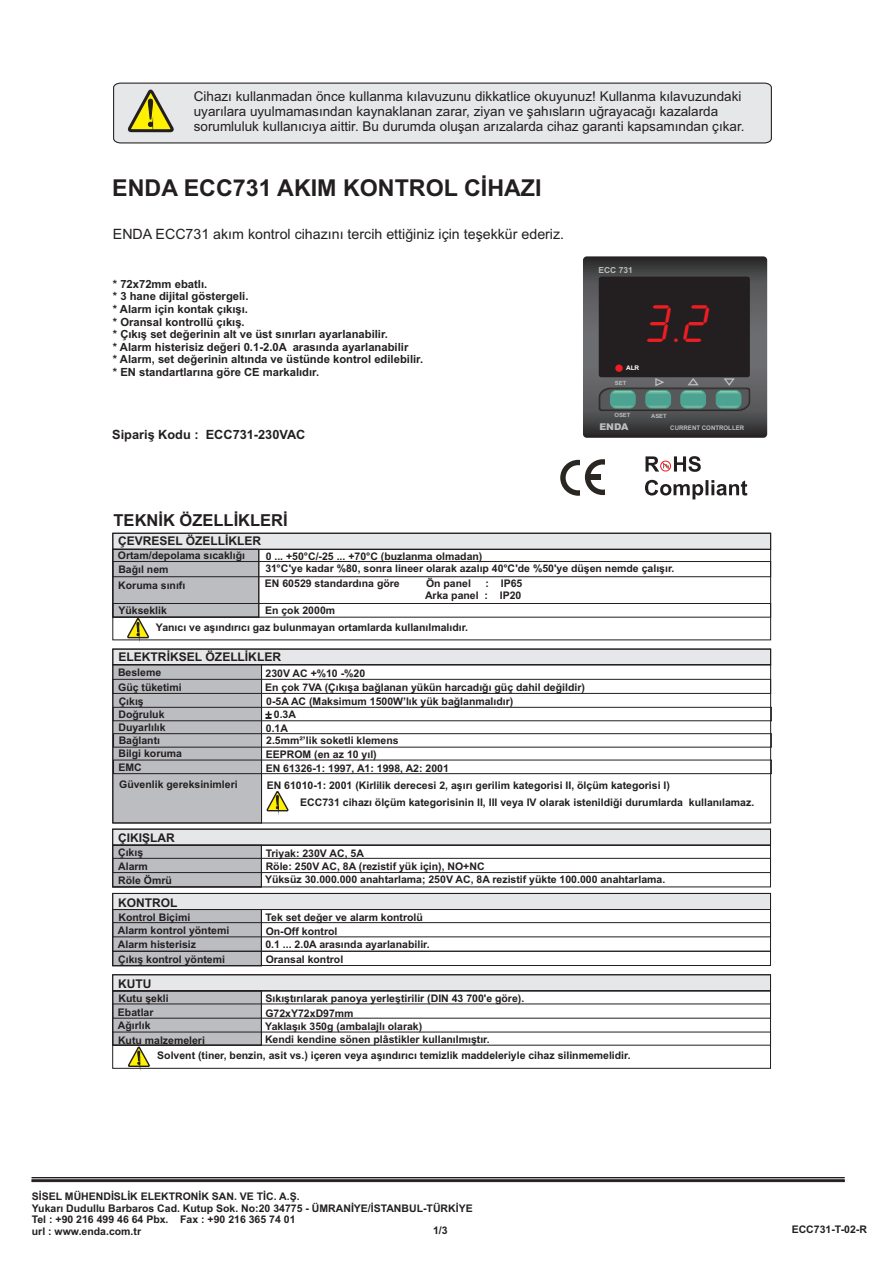
<style>
.page{position:relative;width:893px;height:1263px;background:#fff}
.page>*{position:absolute;margin:0;border:0;box-sizing:border-box;transform-origin:0 0}
.t1{font:42.3px "sevensegmentfonts";color:#ee1d23}
.t2{font:700 23.25px "Arial";color:#231f20}
.t3{font:700 16.5px "Arial";color:#231f20}
.t4{font:14.25px "Arial";color:#231f20}
.t5{font:13.5px/15.1px "Arial";color:#231f20}
.t6{font:700 12.75px "Arial";color:#231f20}
.t7{font:700 12px "Arial";color:#231f20}
.t8{font:700 11.25px/12.6px "Arial";color:#231f20}
.t9{font:700 10.5px/11.7px "Arial";color:#231f20}
.t10{font:900 9.3px "Arial";color:#bcbdc0}
.t11{font:700 8.4px "Arial";color:#bcbdc0}
.t12{font:700 6.3px "Arial";color:#bcbdc0}
.t13{font:700 6.3px "Arial";color:#fff}
.t14{font:700 5.7px "Arial";color:#bcbdc0}
</style>
<div class="page">
<svg style="left:113px;top:82px;width:659px;height:62px;background:#dddddb"></svg>
<svg style="left:112px;top:533px;width:659px;height:106px"></svg>
<svg style="left:112px;top:974px;width:659px;height:94px"></svg>
<svg style="left:32px;top:1177px;width:813px;height:5px;background:#494647"></svg>
<svg style="left:112px;top:893px;width:657px;height:73px"></svg>
<div style="left:113px;top:922px;width:658px;height:15px;border:1px solid #231f20"></div>
<div style="left:113px;top:893px;width:658px;height:17px;border:1px solid #231f20"></div>
<div style="left:113px;top:909px;width:149px;height:57px;border:1px solid #231f20"></div>
<svg style="left:112px;top:829px;width:657px;height:58px"></svg>
<div style="left:113px;top:858px;width:658px;height:15px;border:1px solid #231f20"></div>
<div style="left:113px;top:845px;width:658px;height:42px;border:1px solid #231f20"></div>
<div style="left:113px;top:829px;width:658px;height:16px;border:1px solid #231f20"></div>
<div style="left:113px;top:845px;width:149px;height:42px;border:1px solid #231f20"></div>
<svg style="left:112px;top:649px;width:659px;height:174px"></svg>
<div style="left:113px;top:951px;width:658px;height:15px;border:1px solid #231f20"></div>
<svg style="left:560px;top:460px;width:36px;height:36px"></svg>
<div style="left:566px;top:465px;width:25px;height:25px;background:#fff;border-radius:50%"></div>
<div style="left:580px;top:460px;width:16px;height:36px;background:#fff"></div>
<div style="left:585px;top:459px;width:36px;height:36px;background:#2a2723;border-radius:50%"></div>
<div style="left:590px;top:464px;width:25px;height:26px;background:#fff;border-radius:50%"></div>
<div style="left:605px;top:459px;width:18px;height:36px;background:#fff"></div>
<div style="left:590px;top:474px;width:11px;height:6px;background:#2a2723"></div>
<svg style="left:645px;top:456px;width:102px;height:43px"></svg>
<svg style="left:583px;top:256px;width:184px;height:182px;background:#4a4a4b"></svg>
<div style="left:599px;top:277px;width:151px;height:100px;background:#231f20;border-radius:3px"></div>
<svg style="left:598px;top:377px;width:153px;height:35px;background:#585a5c"></svg>
<svg style="left:646px;top:390px;width:25px;height:18px"></svg>
<div style="left:645px;top:390px;width:26px;height:18px;border:1px solid #4ca391;border-radius:6px"></div>
<svg style="left:681px;top:390px;width:24px;height:18px"></svg>
<div style="left:680px;top:390px;width:26px;height:18px;border:1px solid #4ca391;border-radius:6px"></div>
<svg style="left:716px;top:390px;width:25px;height:18px"></svg>
<div style="left:716px;top:390px;width:25px;height:18px;border:1px solid #4ca391;border-radius:6px"></div>
<svg style="left:610px;top:390px;width:25px;height:18px"></svg>
<div style="left:610px;top:390px;width:25px;height:18px;border:1px solid #4ca391;border-radius:6px"></div>
<div style="left:615px;top:364px;width:8px;height:8px;background:#ee1d23;border-radius:4px"></div>
<p class="t5" style="left:194px;top:90px;width:552px">Cihazý kullanmadan önce kullanma kýlavuzunu dikkatlice okuyunuz! Kullanma kýlavuzundaki uyarýlara uyulmamasýndan kaynaklanan zarar, ziyan ve þahýslarýn uðrayacaðý kazalarda sorumluluk kullanýcýya aittir. Bu durumda oluþan arýzalarda cihaz garanti kapsamýndan çýkar.</p>
<h2 class="t2" style="left:112px;top:179px;width:431px">ENDA ECC731 AKIM KONTROL CÝHAZI</h2>
<h3 class="t4" style="left:113px;top:228px;width:453px">ENDA ECC731 akým kontrol cihazýný tercih ettiðiniz için teþekkür ederiz.</h3>
<p class="t8" style="left:113px;top:279px;width:312px">* 72x72mm ebatlý.<br>* 3 hane dijital göstergeli.<br>* Alarm için kontak çýkýþý.<br>* Oransal kontrollü çýkýþ.<br>* Çýkýþ set deðerinin alt ve üst sýnýrlarý ayarlanabilir.<br>* Alarm histerisiz deðeri 0.1-2.0A arasýnda ayarlanabilir<br>* Alarm, set deðerinin altýnda ve üstünde kontrol edilebilir. * EN standartlarýna göre CE markalýdýr.</p>
<p class="t6" style="left:112px;top:430px;width:195px">Sipariþ Kodu : ECC731-230VAC</p>
<h3 class="t3" style="left:114px;top:514px;width:176px">TEKNÝK ÖZELLÝKLERÝ</h3>
<p class="t7" style="left:118px;top:536px;width:145px">ÇEVRESEL ÖZELLÝKLER</p>
<p class="t11" style="left:598px;top:267px;width:36px">ECC 731</p>
<h1 class="t1" style="left:640px;top:305px;width:72px">3.2</h1>
<p class="t13" style="left:626px;top:366px;width:15px">ALR</p>
<p class="t14" style="left:615px;top:381px;width:13px">SET</p>
<p class="t14" style="left:614px;top:413px;width:17px">OSET</p>
<p class="t14" style="left:651px;top:414px;width:17px">ASET</p>
<p class="t10" style="left:599px;top:423px;width:31px">ENDA</p>
<p class="t12" style="left:670px;top:425px;width:75px">CURRENT CONTROLLER</p>
<p class="t9" style="left:118px;top:550px;width:129px;line-height:13.8px">Ortam/depolama sýcaklýðý<br>Baðýl nem</p>
<p class="t9" style="left:276px;top:551px;width:207px;line-height:12.3px;text-indent:-11px">0 ... +50°C/-25 ... +70°C (buzlanma olmadan) °C</p>
<p class="t9" style="left:503px;top:563px;width:13px">°C</p>
<p class="t9" style="left:265px;top:564px;width:411px">31 'ye kadar %80, sonra lineer olarak azalýp 40 'de %50'ye düþen nemde çalýþýr.</p>
<p class="t9" style="left:118px;top:580px;width:69px">Koruma sýnýfý</p>
<p class="t9" style="left:265px;top:579px;width:136px">EN 60529 standardýna göre</p>
<p class="t9" style="left:426px;top:579px;width:46px">Ön panel</p>
<p class="t9" style="left:425px;top:579px;width:99px;text-align:right">: IP65<br>Arka panel : IP20</p>
<p class="t9" style="left:118px;top:605px;width:50px">Yükseklik</p>
<p class="t9" style="left:156px;top:603px;width:314px;line-height:17.1px;text-indent:109px">En çok 2000m<br>Yanýcý ve aþýndýrýcý gaz bulunmayan ortamlarda kullanýlmalýdýr.</p>
<p class="t7" style="left:118px;top:652px;width:164px">ELEKTRÝKSEL ÖZELLÝKLER</p>
<p class="t9" style="left:118px;top:668px;width:45px">Besleme</p>
<p class="t9" style="left:266px;top:668px;width:101px">230V AC +%10 -%20</p>
<p class="t9" style="left:118px;top:683px;width:65px">Güç tüketimi</p>
<p class="t9" style="left:265px;top:683px;width:321px">En çok 7VA (Çýkýþa baðlanan yükün harcadýðý güç dahil deðildir)</p>
<p class="t9" style="left:119px;top:696px;width:27px">Çýkýþ</p>
<p class="t9" style="left:266px;top:696px;width:249px">0-5A AC (Maksimum 1500W’lýk yük baðlanmalýdýr)</p>
<p class="t9" style="left:118px;top:708px;width:49px;line-height:13.6px">Doðruluk<br>Duyarlýlýk</p>
<p class="t9" style="left:274px;top:710px;width:24px">0.3A</p>
<p class="t9" style="left:266px;top:724px;width:24px">0.1A</p>
<p class="t9" style="left:119px;top:735px;width:43px">Baðlantý</p>
<p class="t9" style="left:266px;top:736px;width:134px">2.5mm²’lik soketli klemens</p>
<p class="t9" style="left:118px;top:747px;width:65px;line-height:13.6px">Bilgi koruma<br>EMC</p>
<p class="t9" style="left:119px;top:779px;width:120px">Güvenlik gereksinimleri</p>
<p class="t9" style="left:266px;top:749px;width:112px">EEPROM (en az 10 yýl)</p>
<p class="t9" style="left:300px;top:777px;width:456px;line-height:17.1px;text-indent:-34px">EN 61010-1: 2001 (Kirlilik derecesi 2, aþýrý gerilim kategorisi II, ölçüm kategorisi I)<br>ECC731 cihazý ölçüm kategorisinin II, III veya IV olarak istenildiði durumlarda kullanýlamaz.</p>
<p class="t9" style="left:266px;top:763px;width:185px">EN 61326-1: 1997, A1: 1998, A2: 2001</p>
<p class="t7" style="left:118px;top:833px;width:58px">ÇIKIÞLAR</p>
<p class="t9" style="left:118px;top:847px;width:31px;line-height:13.5px">Çýkýþ<br>Alarm</p>
<p class="t9" style="left:118px;top:876px;width:55px">Röle Ömrü</p>
<p class="t9" style="left:265px;top:848px;width:402px;line-height:13px">Triyak: 230V AC, 5A<br>Röle: 250V AC, 8A (rezistif yük için), NO+NC<br>Yüksüz 30.000.000 anahtarlama; 250V AC, 8A rezistif yükte 100.000 anahtarlama.</p>
<p class="t7" style="left:118px;top:898px;width:61px">KONTROL</p>
<p class="t9" style="left:119px;top:912px;width:73px">Kontrol Biçimi</p>
<p class="t9" style="left:266px;top:912px;width:159px">Tek set deðer ve alarm kontrolü</p>
<p class="t9" style="left:118px;top:926px;width:113px">Alarm kontrol yöntemi</p>
<p class="t9" style="left:266px;top:926px;width:73px">On-Off kontrol</p>
<p class="t9" style="left:118px;top:939px;width:80px">Alarm histerisiz</p>
<p class="t9" style="left:265px;top:940px;width:166px">0.1 ... 2.0A arasýnda ayarlanabilir.</p>
<p class="t9" style="left:118px;top:954px;width:108px">Çýkýþ kontrol yöntemi</p>
<p class="t9" style="left:266px;top:955px;width:79px">Oransal kontrol</p>
<p class="t7" style="left:118px;top:979px;width:35px">KUTU</p>
<p class="t9" style="left:119px;top:993px;width:52px">Kutu þekli</p>
<p class="t9" style="left:266px;top:993px;width:260px">Sýkýþtýrýlarak panoya yerleþtirilir (DIN 43 700'e göre).</p>
<p class="t9" style="left:118px;top:1007px;width:37px">Ebatlar</p>
<p class="t9" style="left:265px;top:1008px;width:90px">G72xY72xD97mm</p>
<p class="t9" style="left:118px;top:1021px;width:34px">Aðýrlýk</p>
<p class="t9" style="left:265px;top:1021px;width:159px">Yaklaþýk 350g (ambalajlý olarak)</p>
<p class="t9" style="left:118px;top:1035px;width:88px">Kutu malzemeleri</p>
<p class="t9" style="left:157px;top:1032px;width:475px;line-height:16.5px;text-indent:108px">Kendi kendine sönen plâstikler kullanýlmýþtýr.<br>Solvent (tiner, benzin, asit vs.) içeren veya aþýndýrýcý temizlik maddeleriyle cihaz silinmemelidir.</p>
<p class="t9" style="left:32px;top:1191px;width:442px">SÝSEL MÜHENDÝSLÝK ELEKTRONÝK SAN. VE TÝC. A.Þ.<br>Yukarý Dudullu Barbaros Cad. Kutup Sok. No:20 34775 - ÜMRANÝYE/ÝSTANBUL-TÜRKÝYE Tel : +90 216 499 46 64 Pbx. Fax : +90 216 365 74 01<br>url : www.enda.com.tr</p>
<p class="t9" style="left:433px;top:1225px;width:16px">1/3</p>
<p class="t9" style="left:792px;top:1225px;width:77px">ECC731-T-02-R</p>
</div>
